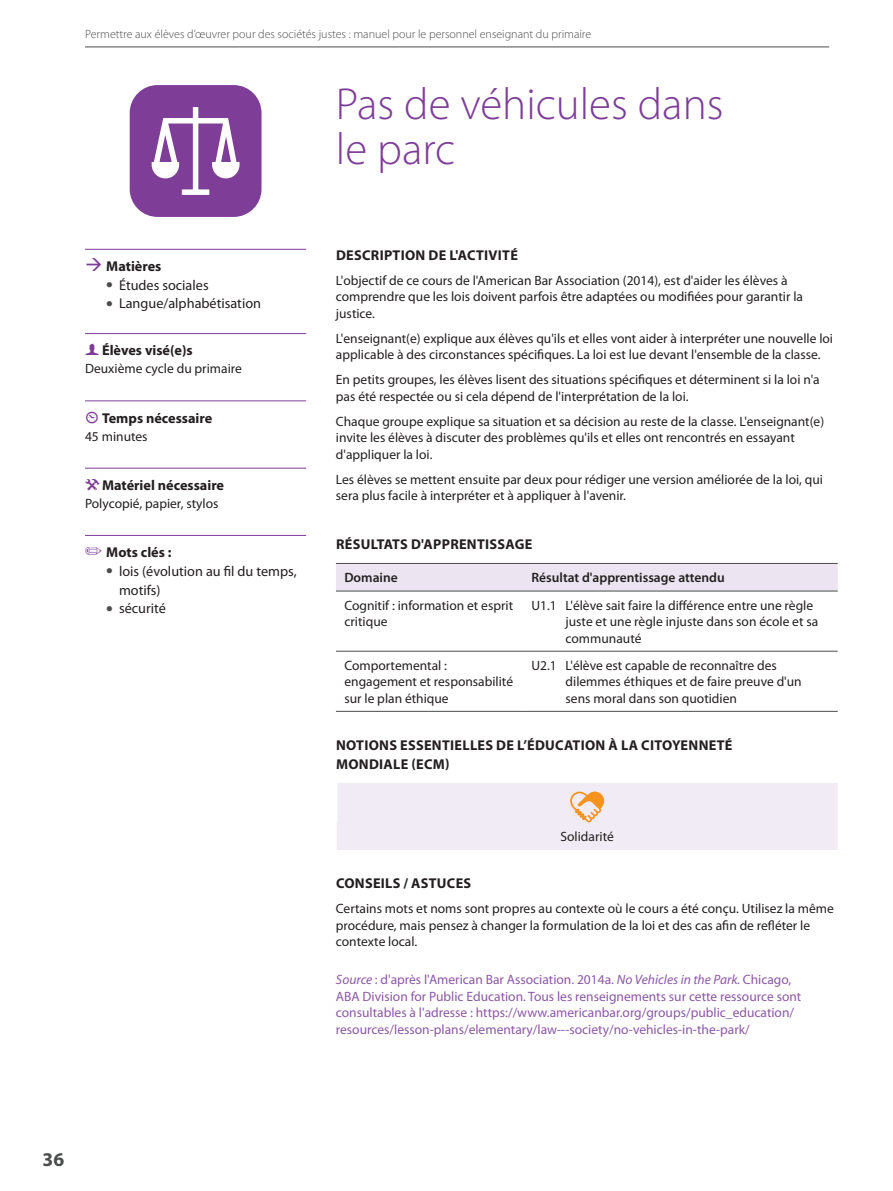
<style>
.page{position:relative;width:893px;height:1191px;background:#fff}
.page>*{position:absolute;margin:0;border:0;box-sizing:border-box;transform-origin:0 0}
.t1{font:300 45px/45px "Myriad Pro";color:#7e3e98}
.t2{font:700 19.5px "Myriad Pro";color:#4b4c4d}
.t3{font:700 14.25px/18.8px "Myriad Pro";letter-spacing:.02em;color:#231f20}
.t4{font:14.25px/18.8px "Myriad Pro";color:#231f20}
.t5{font:700 14.25px "Myriad Pro";color:#231f20}
.t6{font:13.5px/16.5px "Myriad Pro";color:#231f20}
.t7{font:13.5px/16.5px "Myriad Pro";color:#8c58a4}
.t8{font:600 13.5px "Myriad Pro";color:#231f20}
.t9{font:300 12px "Myriad Pro";color:#4b4c4d}
.s1{color:#7e3e98}
.s2{font-weight:700}
.s3{font-family:"Modern Pictograms";font-weight:400;font-size:18px;color:#7e3e98}
.s4{font-style:italic}
</style>
<div class="page">
<hr style="left:85px;top:47px;width:744px;height:1px;background:#4b4c4d">
<svg style="left:130px;top:85px;width:131px;height:132px"></svg>
<hr style="left:85px;top:249px;width:221px;height:1px;background:#7e3e98">
<hr style="left:85px;top:333px;width:221px;height:1px;background:#7e3e98">
<hr style="left:85px;top:400px;width:221px;height:1px;background:#7e3e98">
<hr style="left:85px;top:468px;width:221px;height:1px;background:#7e3e98">
<hr style="left:85px;top:535px;width:221px;height:1px;background:#7e3e98">
<div style="left:336px;top:564px;width:502px;height:27px;background:#ece5f1"></div>
<hr style="left:336px;top:651px;width:187px;height:1px;background:#4b4c4d">
<hr style="left:523px;top:651px;width:315px;height:1px;background:#4b4c4d">
<hr style="left:336px;top:711px;width:187px;height:1px;background:#4b4c4d">
<hr style="left:523px;top:711px;width:315px;height:1px;background:#4b4c4d">
<hr style="left:336px;top:563px;width:187px;height:1px;background:#4b4c4d">
<hr style="left:523px;top:563px;width:315px;height:1px;background:#4b4c4d">
<hr style="left:336px;top:591px;width:187px;height:1px;background:#4b4c4d">
<hr style="left:523px;top:591px;width:315px;height:1px;background:#4b4c4d">
<div style="left:337px;top:783px;width:501px;height:67px;background:#f0ebf4"></div>
<p class="t9" style="left:85px;top:27px;width:508px">Permettre aux élèves d’œuvrer pour des sociétés justes : manuel pour le personnel enseignant du primaire</p>
<p class="t4" style="left:119px;top:256px;width:144px;text-indent:-34px"><span class="s1">→</span> <span class="s2">Matières<br></span>Études sociales<br>Langue/alphabétisation</p>
<p class="t5" style="left:85px;top:341px;width:109px"><span class="s3">f</span> Élèves visé(e)s</p>
<p class="t6" style="left:85px;top:360px;width:158px">Deuxième cycle du primaire</p>
<p class="t5" style="left:85px;top:408px;width:129px"><span class="s3">{</span> Temps nécessaire</p>
<p class="t6" style="left:85px;top:427px;width:64px">45 minutes</p>
<p class="t5" style="left:85px;top:476px;width:141px"><span class="s3">(</span>Matériel nécessaire</p>
<p class="t6" style="left:85px;top:495px;width:135px">Polycopié, papier, stylos</p>
<p class="t4" style="left:119px;top:543px;width:179px;text-indent:-34px"><span class="s1">✏</span> <span class="s2">Mots clés :<br></span>lois (évolution au fil du temps, motifs)<br>sécurité</p>
<h1 class="t1" style="left:336px;top:81px;width:389px">Pas de véhicules dans le parc</h1>
<p class="t3" style="left:336px;top:245px;width:183px">DESCRIPTION DE L'ACTIVITÉ</p>
<p class="t6" style="left:336px;top:272px;width:469px">L'objectif de ce cours de l'American Bar Association (2014), est d'aider les élèves à comprendre que les lois doivent parfois être adaptées ou modifiées pour garantir la justice.</p>
<p class="t6" style="left:336px;top:330px;width:499px">L'enseignant(e) explique aux élèves qu'ils et elles vont aider à interpréter une nouvelle loi applicable à des circonstances spécifiques. La loi est lue devant l'ensemble de la classe.</p>
<p class="t6" style="left:336px;top:371px;width:485px">En petits groupes, les élèves lisent des situations spécifiques et déterminent si la loi n'a pas été respectée ou si cela dépend de l'interprétation de la loi.</p>
<p class="t6" style="left:336px;top:413px;width:490px">Chaque groupe explique sa situation et sa décision au reste de la classe. L'enseignant(e) invite les élèves à discuter des problèmes qu'ils et elles ont rencontrés en essayant d'appliquer la loi.</p>
<p class="t6" style="left:336px;top:471px;width:489px">Les élèves se mettent ensuite par deux pour rédiger une version améliorée de la loi, qui sera plus facile à interpréter et à appliquer à l'avenir.</p>
<p class="t3" style="left:336px;top:534px;width:198px">RÉSULTATS D'APPRENTISSAGE</p>
<p class="t8" style="left:344px;top:569px;width:55px">Domaine</p>
<p class="t8" style="left:531px;top:569px;width:195px">Résultat d'apprentissage attendu</p>
<p class="t6" style="left:344px;top:596px;width:170px">Cognitif : information et esprit critique</p>
<p class="t6" style="left:566px;top:596px;width:254px;text-indent:-34px">U1.1 L'élève sait faire la différence entre une règle juste et une règle injuste dans son école et sa communauté</p>
<p class="t6" style="left:344px;top:657px;width:170px">Comportemental : engagement et responsabilité sur le plan éthique</p>
<p class="t6" style="left:566px;top:657px;width:238px;text-indent:-34px">U2.1 L'élève est capable de reconnaître des dilemmes éthiques et de faire preuve d'un sens moral dans son quotidien</p>
<p class="t3" style="left:336px;top:735px;width:398px">NOTIONS ESSENTIELLES DE L’ÉDUCATION À LA CITOYENNETÉ<br>MONDIALE (ECM)</p>
<p class="t6" style="left:560px;top:828px;width:55px">Solidarité</p>
<p class="t3" style="left:336px;top:873px;width:137px">CONSEILS / ASTUCES</p>
<p class="t6" style="left:336px;top:900px;width:499px">Certains mots et noms sont propres au contexte où le cours a été conçu. Utilisez la même procédure, mais pensez à changer la formulation de la loi et des cas afin de refléter le contexte local.</p>
<p class="t7" style="left:336px;top:971px;width:467px"><span class="s4">Source</span> : d'après l'American Bar Association. 2014a. <span class="s4">No Vehicles in the Park.</span> Chicago, ABA Division for Public Education. Tous les renseignements sur cette ressource sont consultables à l'adresse : https://www.americanbar.org/groups/public_education/ resources/lesson-plans/elementary/law---society/no-vehicles-in-the-park/</p>
<h2 class="t2" style="left:43px;top:1147px;width:23px">36</h2>
</div>
